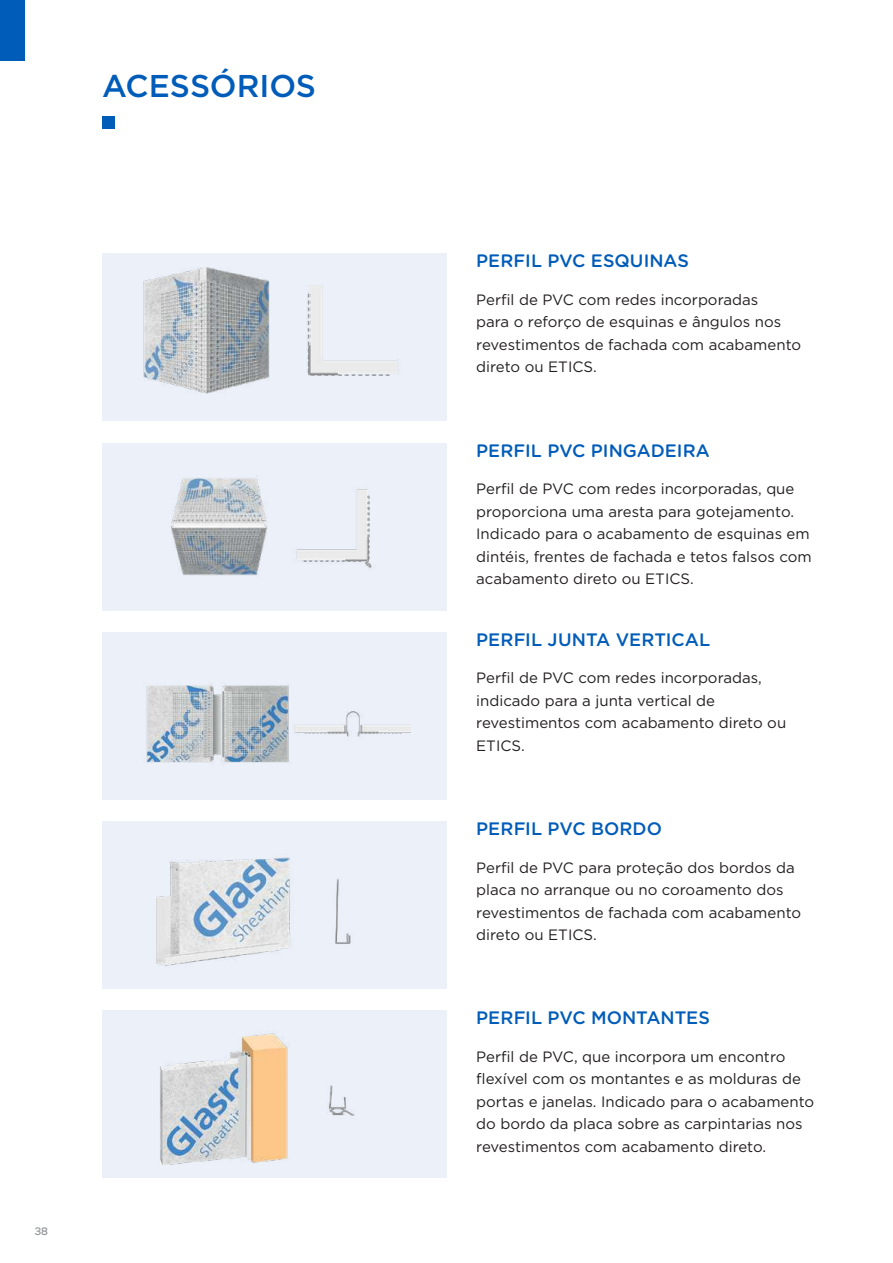
<style>
.page{position:relative;width:893px;height:1263px;background:#fff}
.page>*{position:absolute;margin:0;border:0;box-sizing:border-box;transform-origin:0 0}
.t1{font:500 31.5px "Gotham";letter-spacing:-.005em;color:#005cb9}
.t2{font:500 18px "Gotham";color:#005cb9}
.t3{font:500 18px "Gotham Rounded";color:#005cb9}
.t4{font:15px/22.5px "Gotham";color:#231f20}
.t5{font:12px "Weber";color:#939598;scale:.95 1}
</style>
<div class="page">
<div style="left:102px;top:254px;width:344px;height:167px;background:#ecf1f9"></div>
<div style="left:102px;top:443px;width:344px;height:167px;background:#ecf1f9"></div>
<img style="left:171px;top:478px;width:201px;height:97px">
<img style="left:143px;top:267px;width:256px;height:127px">
<div style="left:102px;top:117px;width:13px;height:12px;background:#005cb9"></div>
<div style="left:102px;top:632px;width:344px;height:167px;background:#ecf1f9"></div>
<div style="left:102px;top:821px;width:344px;height:168px;background:#ecf1f9"></div>
<div style="left:102px;top:1011px;width:344px;height:167px;background:#ecf1f9"></div>
<img style="left:160px;top:1033px;width:195px;height:131px">
<img style="left:157px;top:857px;width:194px;height:109px">
<img style="left:146px;top:684px;width:265px;height:79px">
<div style="left:0;top:0;width:25px;height:61px;background:#005cb9"></div>
<h1 class="t1" style="left:102px;top:65px;width:216px">ACESSÓRIOS</h1>
<p class="t5" style="left:35px;top:1224px;width:15px">38</p>
<p class="t3" style="left:476px;top:248px;width:214px">PERFIL PVC ESQUINAS</p>
<p class="t4" style="left:476px;top:288px;width:326px">Perfil de PVC com redes incorporadas<br>para o reforço de esquinas e ângulos nos revestimentos de fachada com acabamento direto ou ETICS.</p>
<p class="t3" style="left:476px;top:437px;width:235px">PERFIL PVC PINGADEIRA</p>
<p class="t4" style="left:476px;top:477px;width:337px">Perfil de PVC com redes incorporadas, que proporciona uma aresta para gotejamento.<br>Indicado para o acabamento de esquinas em dintéis, frentes de fachada e tetos falsos com acabamento direto ou ETICS.</p>
<p class="t2" style="left:476px;top:628px;width:236px">PERFIL JUNTA VERTICAL</p>
<p class="t4" style="left:476px;top:666px;width:311px">Perfil de PVC com redes incorporadas, indicado para a junta vertical de revestimentos com acabamento direto ou<br>ETICS.</p>
<p class="t2" style="left:476px;top:817px;width:187px">PERFIL PVC BORDO</p>
<p class="t4" style="left:476px;top:856px;width:326px">Perfil de PVC para proteção dos bordos da placa no arranque ou no coroamento dos revestimentos de fachada com acabamento direto ou ETICS.</p>
<p class="t2" style="left:476px;top:1006px;width:235px">PERFIL PVC MONTANTES</p>
<p class="t4" style="left:476px;top:1045px;width:339px">Perfil de PVC, que incorpora um encontro flexível com os montantes e as molduras de portas e janelas. Indicado para o acabamento do bordo da placa sobre as carpintarias nos revestimentos com acabamento direto.</p>
</div>
